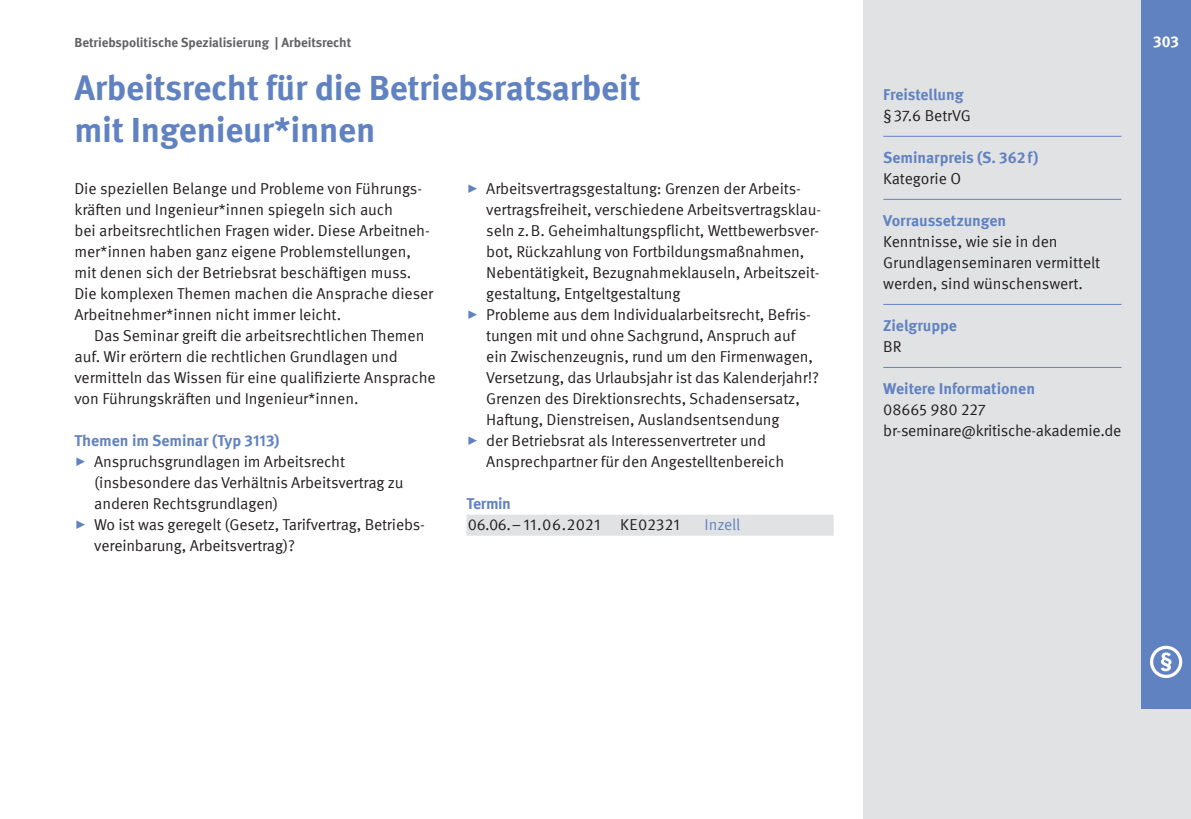
<style>
.page{position:relative;width:1191px;height:819px;background:#fff}
.page>*{position:absolute;margin:0;border:0;box-sizing:border-box;transform-origin:0 0}
.t1{font:700 35px/42px "Meta IGM";letter-spacing:-.01em;color:#6182c1}
.t2{font:15.75px/21px "Meta IGM";letter-spacing:-.01em;color:#231f20}
.t3{font:700 15.75px "Meta IGM";letter-spacing:-.005em;color:#6182c1}
.t4{font:15.75px "Meta IGM";letter-spacing:.035em;color:#231f20}
.t5{font:15.75px "Meta IGM";letter-spacing:.025em;color:#231f20}
.t6{font:15.75px "Meta IGM";letter-spacing:-.01em;color:#6182c1}
.t7{font:700 15.75px "Meta IGM";color:#fff}
.t8{font:700 13.12px "Meta IGM";letter-spacing:-.005em;color:#636366}
.s1{font-size:23.62px;color:#6182c1}
</style>
<div class="page">
<div style="left:863px;top:0;width:328px;height:819px;background:#e1e2e4"></div>
<div style="left:1141px;top:0;width:50px;height:708px;background:#6182c1"></div>
<svg style="left:1150px;top:645px;width:32px;height:33px"></svg>
<div style="left:466px;top:515px;width:367px;height:20px;background:#e1e2e4"></div>
<hr style="left:883px;top:136px;width:238px;height:1px;background:#6182c1">
<hr style="left:883px;top:199px;width:238px;height:1px;background:#6182c1">
<hr style="left:883px;top:304px;width:238px;height:1px;background:#6182c1">
<hr style="left:883px;top:367px;width:238px;height:1px;background:#6182c1">
<p class="t8" style="left:74px;top:32px;width:278px">Betriebspolitische Spezialisierung | Arbeitsrecht</p>
<p class="t7" style="left:1153px;top:29px;width:27px">303</p>
<h1 class="t1" style="left:74px;top:64px;width:568px">Arbeitsrecht für die Betriebsratsarbeit mit Ingenieur*innen</h1>
<p class="t2" style="left:74px;top:177px;width:360px">Die speziellen Belange und Probleme von Führungs&shy;kräften und Ingenieur*innen spiegeln sich auch<br>bei arbeitsrechtlichen Fragen wider. Diese Arbeitneh&shy;mer*innen haben ganz eigene Problemstellungen, mit denen sich der Betriebsrat beschäftigen muss.<br>Die komplexen Themen machen die Ansprache dieser Arbeitnehmer*innen nicht immer leicht.</p>
<p class="t2" style="left:74px;top:324px;width:363px;text-indent:20px">Das Seminar greift die arbeitsrechtlichen Themen auf. Wir erörtern die rechtlichen Grundlagen und vermitteln das Wissen für eine qualifizierte Ansprache von Führungskräften und Ingenieur*innen.</p>
<p class="t3" style="left:74px;top:428px;width:206px">Themen im Seminar (Typ 3113)</p>
<p class="t2" style="left:74px;top:450px;width:272px"><span class="s1">▸</span> Anspruchsgrundlagen im Arbeitsrecht</p>
<p class="t2" style="left:94px;top:471px;width:311px">(insbesondere das Verhältnis Arbeitsvertrag zu</p>
<p class="t2" style="left:94px;top:492px;width:185px">anderen Rechtsgrundlagen)</p>
<p class="t2" style="left:74px;top:513px;width:352px"><span class="s1">▸</span> Wo ist was geregelt (Gesetz, Tarifvertrag, Betriebs-</p>
<p class="t2" style="left:94px;top:534px;width:202px">vereinbarung, Arbeitsvertrag)?</p>
<p class="t2" style="left:466px;top:177px;width:336px"><span class="s1">▸</span> Arbeitsvertragsgestaltung: Grenzen der Arbeits-</p>
<p class="t2" style="left:486px;top:198px;width:336px">vertragsfreiheit, verschiedene Arbeitsvertragsklau-</p>
<p class="t2" style="left:486px;top:219px;width:334px">seln z.B. Geheimhaltungspflicht, Wettbewerbsver-</p>
<p class="t2" style="left:486px;top:240px;width:319px">bot, Rückzahlung von Fortbildungsmaßnahmen,</p>
<p class="t2" style="left:486px;top:261px;width:335px">Nebentätigkeit, Bezugnahmeklauseln, Arbeitszeit-</p>
<p class="t2" style="left:486px;top:282px;width:196px">gestaltung, Entgeltgestaltung</p>
<p class="t2" style="left:466px;top:303px;width:346px"><span class="s1">▸</span> Probleme aus dem Individualarbeitsrecht, Befris-</p>
<p class="t2" style="left:486px;top:324px;width:311px">tungen mit und ohne Sachgrund, Anspruch auf</p>
<p class="t2" style="left:486px;top:345px;width:328px">ein Zwischenzeugnis, rund um den Firmenwagen,</p>
<p class="t2" style="left:486px;top:366px;width:334px">Versetzung, das Urlaubsjahr ist das Kalenderjahr!?</p>
<p class="t2" style="left:486px;top:387px;width:315px">Grenzen des Direktionsrechts, Schadensersatz,</p>
<p class="t2" style="left:486px;top:408px;width:295px">Haftung, Dienstreisen, Auslandsentsendung</p>
<p class="t2" style="left:466px;top:429px;width:301px"><span class="s1">▸</span> der Betriebsrat als Interessenvertreter und</p>
<p class="t2" style="left:486px;top:450px;width:299px">Ansprechpartner für den Angestelltenbereich</p>
<p class="t3" style="left:466px;top:491px;width:46px">Termin</p>
<p class="t4" style="left:468px;top:513px;width:134px">06.06.– 11.06.2021</p>
<p class="t5" style="left:620px;top:513px;width:61px">KE02321</p>
<p class="t6" style="left:704px;top:513px;width:37px">Inzell</p>
<p class="t3" style="left:883px;top:82px;width:82px">Freistellung</p>
<p class="t2" style="left:883px;top:104px;width:89px">§37.6 BetrVG</p>
<p class="t3" style="left:883px;top:145px;width:157px">Seminarpreis (S. 362f)</p>
<p class="t2" style="left:883px;top:167px;width:79px">Kategorie O</p>
<p class="t3" style="left:883px;top:208px;width:124px">Vorraussetzungen</p>
<p class="t2" style="left:883px;top:230px;width:218px">Kenntnisse, wie sie in den<br>Grundlagenseminaren vermittelt werden, sind wünschenswert.</p>
<p class="t3" style="left:883px;top:313px;width:75px">Zielgruppe</p>
<p class="t2" style="left:883px;top:335px;width:20px">BR</p>
<p class="t3" style="left:883px;top:376px;width:153px">Weitere Informationen</p>
<p class="t2" style="left:883px;top:398px;width:239px">08665 980 227 br-seminare@kritische-akademie.de</p>
</div>
